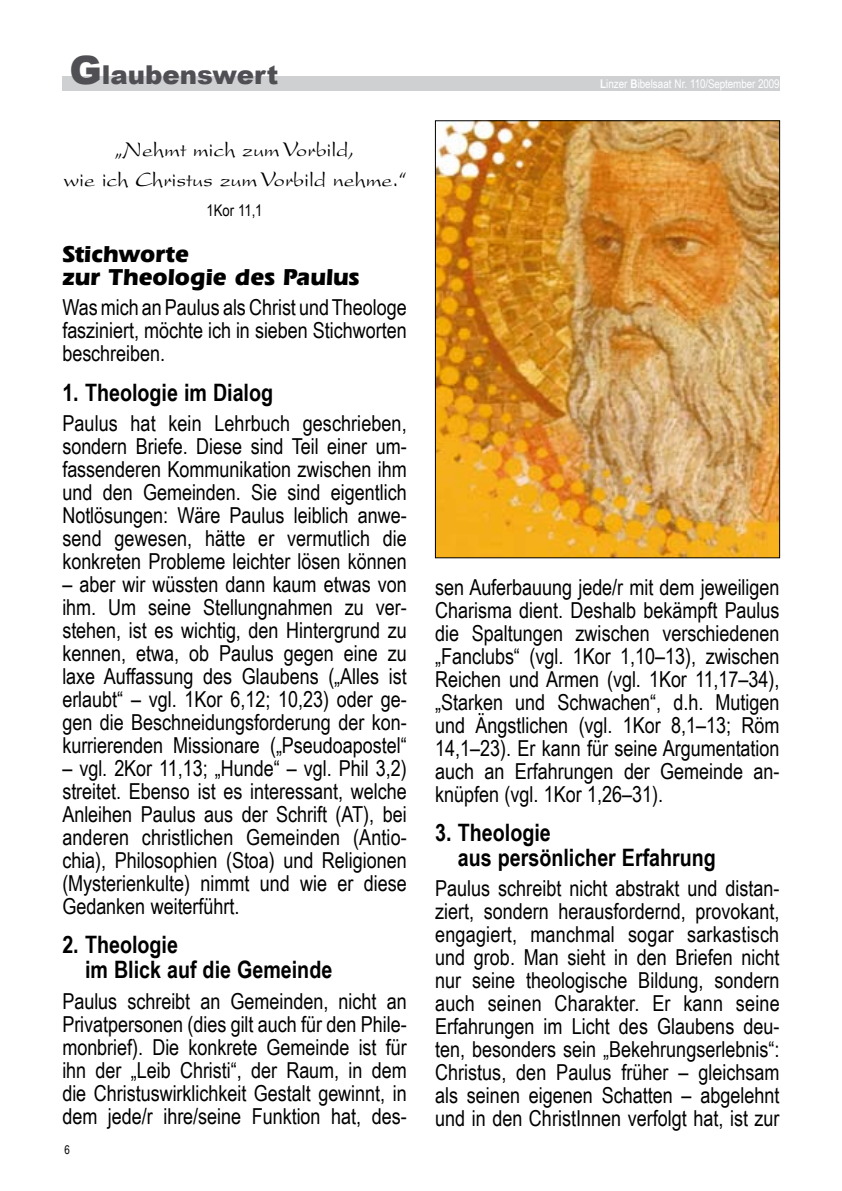
<style>
.page{position:relative;width:842px;height:1191px;background:#fff}
.page>*{position:absolute;margin:0;border:0;box-sizing:border-box;transform-origin:0 0}
.t1{font:900 26px "Arial";color:#504f53}
.t2{font:700 24px/25px "Arial Narrow";color:#000}
.t3{font:700 24px/23px "Eras IT Cby BT";color:#000}
.t4{font:22px/23px "Arial Narrow";color:#000;text-align:justify}
.t5{font:22px/30.4px "Present";color:#000;text-align:center}
.t6{font:16px "Arial Narrow";color:#000}
.t7{font:12px "Arial Narrow";letter-spacing:-.01em;color:#fff}
.t8{font:12px "Arial Narrow";color:#000}
.s1{font-size:39px}
.s2{font-weight:700}
</style>
<div class="page">
<div style="left:62px;top:76px;width:718px;height:14px;background:#ced0d2"></div>
<img style="left:437px;top:122px;width:341px;height:434px">
<div style="left:435px;top:120px;width:345px;height:438px;border:1px solid #000"></div>
<p class="t1" style="left:69px;top:56px;width:211px"><span class="s1">G</span>laubenswert</p>
<p class="t5" style="left:63px;top:134px;width:344px">„Nehmt mich zum Vorbild,<br>wie ich Christus zum Vorbild nehme.“</p>
<p class="t6" style="left:207px;top:199px;width:58px">1Kor 11,1</p>
<p class="t3" style="left:62px;top:242px;width:299px">Stichworte<br>zur Theologie des Paulus</p>
<p class="t4" style="left:62px;top:295px;width:346px">Was mich an Paulus als Christ und Theologe fasziniert, möchte ich in sieben Stichworten beschreiben.</p>
<p class="t2" style="left:62px;top:378px;width:212px">1. Theologie im Dialog</p>
<p class="t4" style="left:62px;top:411px;width:346px">Paulus hat kein Lehrbuch geschrieben, sondern Briefe. Diese sind Teil einer um&shy;fassenderen Kommunikation zwischen ihm und den Gemeinden. Sie sind eigentlich Notlösungen: Wäre Paulus leiblich anwe&shy;send gewesen, hätte er vermutlich die kon-kre-ten Probleme leichter lösen können</p>
<p class="t4" style="left:62px;top:572px;width:346px">– aber wir wüssten dann kaum etwas von ihm. Um seine Stellungnahmen zu ver&shy;stehen, ist es wichtig, den Hintergrund zu kennen, etwa, ob Paulus gegen eine zu laxe Auffassung des Glaubens („Alles ist erlaubt“ – vgl. 1Kor 6,12; 10,23) oder ge&shy;gen die Beschneidungsforderung der kon&shy;kurrierenden Missionare („Pseudoapostel“</p>
<p class="t4" style="left:62px;top:756px;width:346px">– vgl. 2Kor 11,13; „Hunde“ – vgl. Phil 3,2) streitet. Ebenso ist es interessant, wel-che Anleihen Paulus aus der Schrift (AT), bei an-deren christlichen Gemeinden (Antio&shy;chia), Philosophien (Stoa) und Religionen (Mysterienkulte) nimmt und wie er diese Ge-dan- ken weiterführt.</p>
<p class="t2" style="left:85px;top:931px;width:249px;text-indent:-23px">2. Theologie<br>im Blick auf die Gemeinde</p>
<p class="t4" style="left:62px;top:988px;width:346px">Paulus schreibt an Gemeinden, nicht an Privatpersonen (dies gilt auch für den Phile&shy;monbrief). Die konkrete Gemeinde ist für ihn der „Leib Christi“, der Raum, in dem die Christuswirklichkeit Gestalt gewinnt, in dem jede/r ihre/seine Funktion hat, des-</p>
<p class="t8" style="left:64px;top:1141px;width:7px">6</p>
<p class="t7" style="left:600px;top:75px;width:181px"><span class="s2">L</span>inzer <span class="s2">B</span>ibelsaat Nr. 110/September 2009</p>
<p class="t4" style="left:435px;top:574px;width:346px">sen Auferbauung jede/r mit dem jeweiligen Charisma dient. Deshalb bekämpft Paulus die Spaltungen zwischen verschiedenen „Fanclubs“ (vgl. 1Kor 1,10–13), zwischen Reichen und Armen (vgl. 1Kor 11,17–34), „Starken und Schwachen“, d.h. Mutigen und Ängstlichen (vgl. 1Kor 8,1–13; Röm 14,1–23). Er kann für seine Argumentation auch an Erfahrungen der Gemeinde an&shy;knüpfen (vgl. 1Kor 1,26–31).</p>
<p class="t2" style="left:458px;top:818px;width:260px;text-indent:-23px">3. Theologie<br>aus persönlicher Erfahrung</p>
<p class="t4" style="left:435px;top:876px;width:346px">Paulus schreibt nicht abstrakt und distan&shy;ziert, sondern herausfordernd, provokant, engagiert, manchmal sogar sarkastisch und grob. Man sieht in den Briefen nicht nur seine theologische Bildung, sondern auch seinen Charakter. Er kann seine Erfah-rungen im Licht des Glaubens deu&shy;ten, besonders sein „Bekehrungserlebnis“:<br>Christus, den Paulus früher – gleichsam als seinen eigenen Schatten – abgelehnt und in den ChristInnen verfolgt hat, ist zur</p>
</div>
